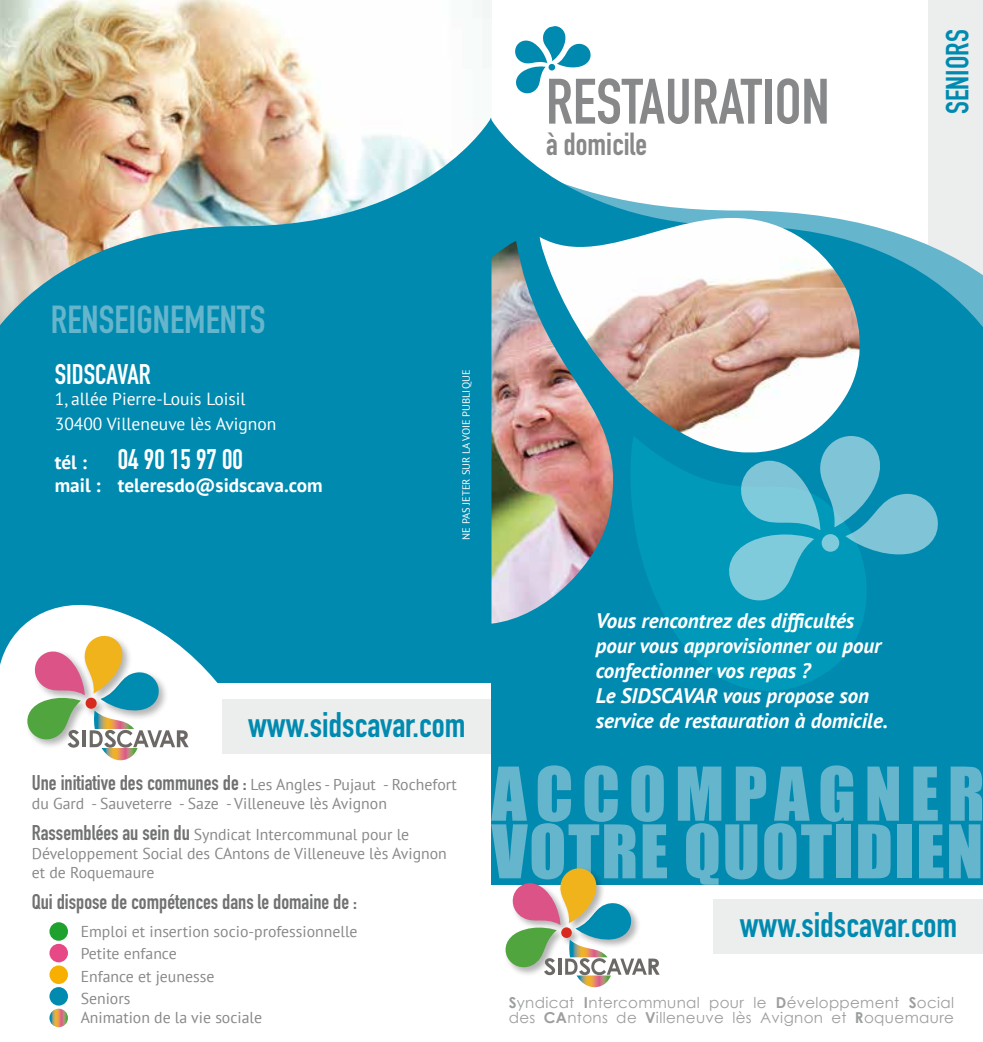
<style>
.page{position:relative;width:983px;height:1042px;background:#fff}
.page>*{position:absolute;margin:0;border:0;box-sizing:border-box;transform-origin:0 0}
.t1{font:68.6px "Impact";letter-spacing:.13em;color:#65b5cd}
.t2{font:68.25px "Impact";letter-spacing:.025em;color:#65b5cd}
.t3{font:700 63px "DIN Condensed";color:#87888a}
.t4{font:700 38.5px "DIN Condensed";color:#65b5cd}
.t5{font:700 35px "DIN Condensed";color:#008ab0}
.t6{font:700 31.5px "DIN Condensed";color:#87888a}
.t7{font:700 31.5px "DIN Condensed";color:#008ab0}
.t8{font:700 28px "DIN Condensed";color:#fff}
.t9{font:italic 700 21px/25.2px "PT Sans";color:#fff}
.t10{font:700 21px "DIN Condensed";color:#707172}
.t11{font:700 19.25px "PT Sans";color:#fff}
.t12{font:17.5px/25.2px "PT Sans";color:#fff}
.t13{font:15.75px/22.4px "PT Sans";color:#87888a}
.t14{font:15.05px/15px "Century Gothic";letter-spacing:.02em;color:#9c9e9f}
.t15{font:10.5px "PT Sans";color:#fff}
.s1{font-family:"PT Sans";font-size:19.25px}
.s2{font-family:"PT Sans";font-weight:400;font-size:15.75px;color:#87888a}
.s3{font-family:"DIN Condensed";font-weight:700;font-size:21px;color:#707172}
.s4{font-weight:700}
</style>
<div class="page">
<div style="left:928px;top:0;width:54px;height:290px;background:#eceded"></div>
<img style="left:0;top:0;width:491px;height:118px">
<div style="left:0;top:328px;width:493px;height:354px;background:#008ab0"></div>
<svg style="left:0;top:604px;width:248px;height:144px;fill:#fff"></svg>
<div style="left:222px;top:699px;width:269px;height:55px;background:#eceded"></div>
<div style="left:491px;top:360px;width:491px;height:525px;background:#008ab0"></div>
<svg style="left:491px;top:118px;width:491px;height:242px"></svg>
<img style="left:0;top:118px;width:491px;height:210px">
<svg style="left:515px;top:26px;width:76px;height:68px"></svg>
<div style="left:548px;top:64px;width:7px;height:7px;background:#008ab0;border-radius:50%"></div>
<img style="left:491px;top:241px;width:123px;height:382px">
<img style="left:538px;top:218px;width:323px;height:234px">
<svg style="left:615px;top:436px;width:251px;height:255px;fill:#0099ba"></svg>
<div style="left:713px;top:899px;width:269px;height:54px;background:#eceded"></div>
<svg style="left:727px;top:436px;width:211px;height:164px"></svg>
<svg style="left:821px;top:534px;width:18px;height:18px"></svg>
<svg style="left:505px;top:868px;width:154px;height:120px"></svg>
<div style="left:49px;top:922px;width:19px;height:19px;background:#1fa12e;border-radius:50%"></div>
<div style="left:49px;top:944px;width:19px;height:18px;background:#e74987;border-radius:50%"></div>
<div style="left:49px;top:965px;width:19px;height:19px;background:#f8b000;border-radius:50%"></div>
<div style="left:49px;top:987px;width:19px;height:18px;background:#008ab0;border-radius:50%"></div>
<svg style="left:49px;top:1008px;width:19px;height:19px"></svg>
<svg style="left:25px;top:633px;width:163px;height:128px"></svg>
<h3 class="t3" style="left:546px;top:59px;width:285px">RESTAURATION</h3>
<h3 class="t6" style="left:546px;top:123px;width:102px">à domicile</h3>
<h3 class="t7" style="left:936px;top:114px;width:86px;rotate:-90deg">SENIORS</h3>
<h3 class="t4" style="left:51px;top:294px;width:216px">RENSEIGNEMENTS</h3>
<h3 class="t8" style="left:55px;top:356px;width:97px">SIDSCAVAR</h3>
<p class="t12" style="left:55px;top:386px;width:223px">1, allée Pierre-Louis Loisil<br>30400 Villeneuve lès Avignon</p>
<h3 class="t8" style="left:55px;top:441px;width:189px"><span class="s1">tél :</span> 04 90 15 97 00</h3>
<p class="t11" style="left:55px;top:473px;width:269px">mail : teleresdo@sidscava.com</p>
<p class="t15" style="left:459px;top:540px;width:172px;rotate:-90deg">NE PAS JETER SUR LA VOIE PUBLIQUE</p>
<h3 class="t5" style="left:248px;top:701px;width:219px">www.sidscavar.com</h3>
<h3 class="t10" style="left:32px;top:768px;width:426px">Une initiative des communes de : <span class="s2">Les Angles - Pujaut - Rochefort</span></h3>
<p class="t13" style="left:32px;top:787px;width:379px;line-height:31px">du Gard - Sauveterre - Saze - Villeneuve lès Avignon<br><span class="s3">Rassemblées au sein du</span> Syndicat Intercommunal pour le</p>
<p class="t13" style="left:32px;top:843px;width:416px;line-height:18.9px">Développement Social des CAntons de Villeneuve lès Avignon et de Roquemaure</p>
<h3 class="t10" style="left:32px;top:887px;width:326px">Qui dispose de compétences dans le domaine de :</h3>
<p class="t13" style="left:81px;top:920px;width:278px">Emploi et insertion socio-professionnelle<br>Petite enfance<br>Enfance et jeunesse<br>Seniors</p>
<p class="t13" style="left:81px;top:1006px;width:183px">Animation de la vie sociale</p>
<h3 class="t9" style="left:595px;top:607px;width:294px">Vous rencontrez des difficultés pour vous approvisionner ou pour confectionner vos repas ?<br>Le SIDSCAVAR vous propose son service de restauration à domicile.</h3>
<h1 class="t1" style="left:491px;top:740px;width:494px">ACCOMPAGNER</h1>
<h2 class="t2" style="left:491px;top:798px;width:493px">VOTRE QUOTIDIEN</h2>
<h3 class="t5" style="left:739px;top:901px;width:219px">www.sidscavar.com</h3>
<p class="t14" style="left:508px;top:995px;width:446px"><span class="s4">S</span>yndicat <span class="s4">I</span>ntercommunal pour le <span class="s4">D</span>éveloppement <span class="s4">S</span>ocial des <span class="s4">CA</span>ntons de <span class="s4">V</span>illeneuve lès Avignon et <span class="s4">R</span>oquemaure</p>
</div>
